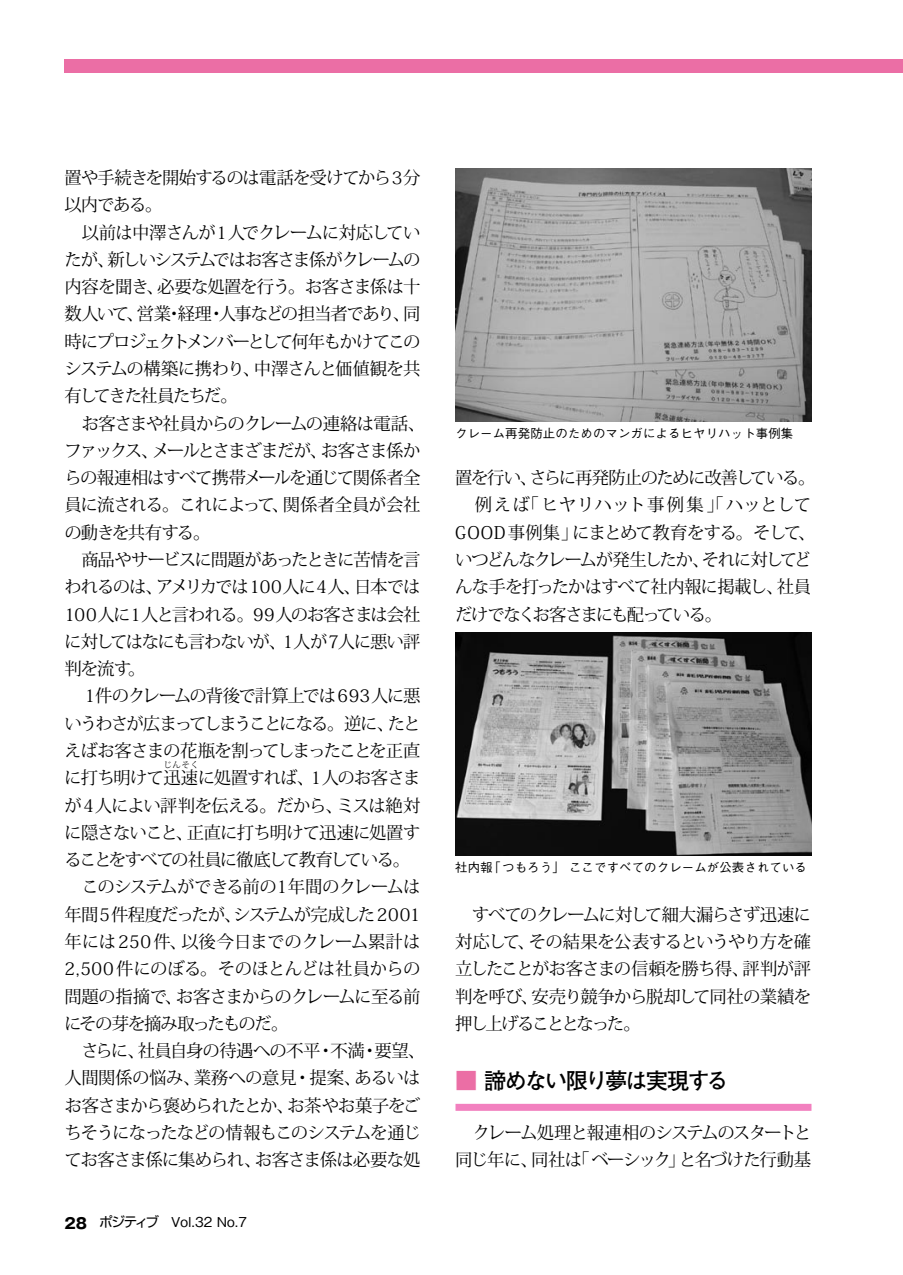
<style>
.page{position:relative;width:903px;height:1275px;background:#fff}
.page>*{position:absolute;margin:0;border:0;box-sizing:border-box;transform-origin:0 0}
.t1{font:700 22.4px "Futo Go B101 Pro";letter-spacing:-.095em;color:#000}
.t2{font:17.32px/27.3px "Koz Min Pro";letter-spacing:-.06em;color:#000}
.t3{font:500 13.65px "Gothic BBB Pro";color:#000}
.t4{font:500 12.42px "Gothic BBB Pro";letter-spacing:.01em;color:#000}
.t5{font:8.75px "Koz Min Pro";color:#000}
.s1{font-family:"Gothic MB101 Pro";font-weight:700;font-size:14.88px}
.s2{font-family:"Shin Go Pro";font-weight:400}
.s3{color:#eb6ea5}
</style>
<div class="page">
<div style="left:64px;top:60px;width:839px;height:13px;background:#eb6ea5"></div>
<div style="left:455px;top:1104px;width:356px;height:7px;background:#f280bf"></div>
<img style="left:455px;top:169px;width:356px;height:253px">
<img style="left:455px;top:632px;width:356px;height:224px">
<p class="t2" style="left:64px;top:163px;width:362px">置や手続きを開始するのは電話を受けてから３分以内である。<br>　以前は中澤さんが１人でクレームに対応していたが、新しいシステムではお客さま係がクレームの内容を聞き、必要な処置を行う。お客さま係は十数人いて、営業・経理・人事などの担当者であり、同時にプロジェクトメンバーとして何年もかけてこのシステムの構築に携わり、中澤さんと価値観を共有してきた社員たちだ。<br>　お客さまや社員からのクレームの連絡は電話、ファックス、メールとさまざまだが、お客さま係からの報連相はすべて携帯メールを通じて関係者全員に流される。これによって、関係者全員が会社の動きを共有する。<br>　商品やサービスに問題があったときに苦情を言われるのは、アメリカでは100人に４人、日本では<br>100人に１人と言われる。99人のお客さまは会社に対してはなにも言わないが、１人が７人に悪い評判を流す。<br>　１件のクレームの背後で計算上では693人に悪いうわさが広まってしまうことになる。逆に、たとえばお客さまの花瓶を割ってしまったことを正直に打ち明けて迅速に処置すれば、１人のお客さま</p>
<p class="t5" style="left:164px;top:758px;width:37px">じんそく</p>
<p class="t2" style="left:64px;top:791px;width:362px">が４人によい評判を伝える。だから、ミスは絶対に隠さないこと、正直に打ち明けて迅速に処置することをすべての社員に徹底して教育している。　このシステムができる前の１年間のクレームは年間５件程度だったが、システムが完成した 2001年には250 件、以後今日までのクレーム累計は<br>2,500件にのぼる。そのほとんどは社員からの問題の指摘で、お客さまからのクレームに至る前にその芽を摘み取ったものだ。<br>　さらに、社員自身の待遇への不平・不満・要望、人間関係の悩み、業務への意見・提案、あるいはお客さまから褒められたとか、お茶やお菓子をごちそうになったなどの情報もこのシステムを通じてお客さま係に集められ、お客さま係は必要な処</p>
<p class="t3" style="left:64px;top:1211px;width:184px"><span class="s1">28</span> <span class="s2">ポジティブ</span> Vol.32 No.7</p>
<p class="t4" style="left:455px;top:423px;width:340px">クレーム再発防止のためのマンガによるヒヤリハット事例集</p>
<p class="t2" style="left:455px;top:463px;width:362px">置を行い、さらに再発防止のために改善している。　例えば「ヒヤリハット事例集」「ハッとして<br>GOOD 事例集」にまとめて教育をする。そして、いつどんなクレームが発生したか、それに対してどんな手を打ったかはすべて社内報に掲載し、社員だけでなくお客さまにも配っている。</p>
<p class="t4" style="left:455px;top:857px;width:353px">社内報「つもろう」 ここですべてのクレームが公表されている</p>
<p class="t2" style="left:455px;top:900px;width:357px;text-align:justify">　すべてのクレームに対して細大漏らさず迅速に対応して、その結果を公表するというやり方を確立したことがお客さまの信頼を勝ち得、評判が評判を呼び、安売り競争から脱却して同社の業績を押し上げることとなった。</p>
<p class="t1" style="left:455px;top:1062px;width:275px"><span class="s3">■</span> 諦めない限り夢は実現する</p>
<p class="t2" style="left:455px;top:1118px;width:357px">　クレーム処理と報連相のシステムのスタートと同じ年に、同社は「ベーシック」と名づけた行動基</p>
</div>
